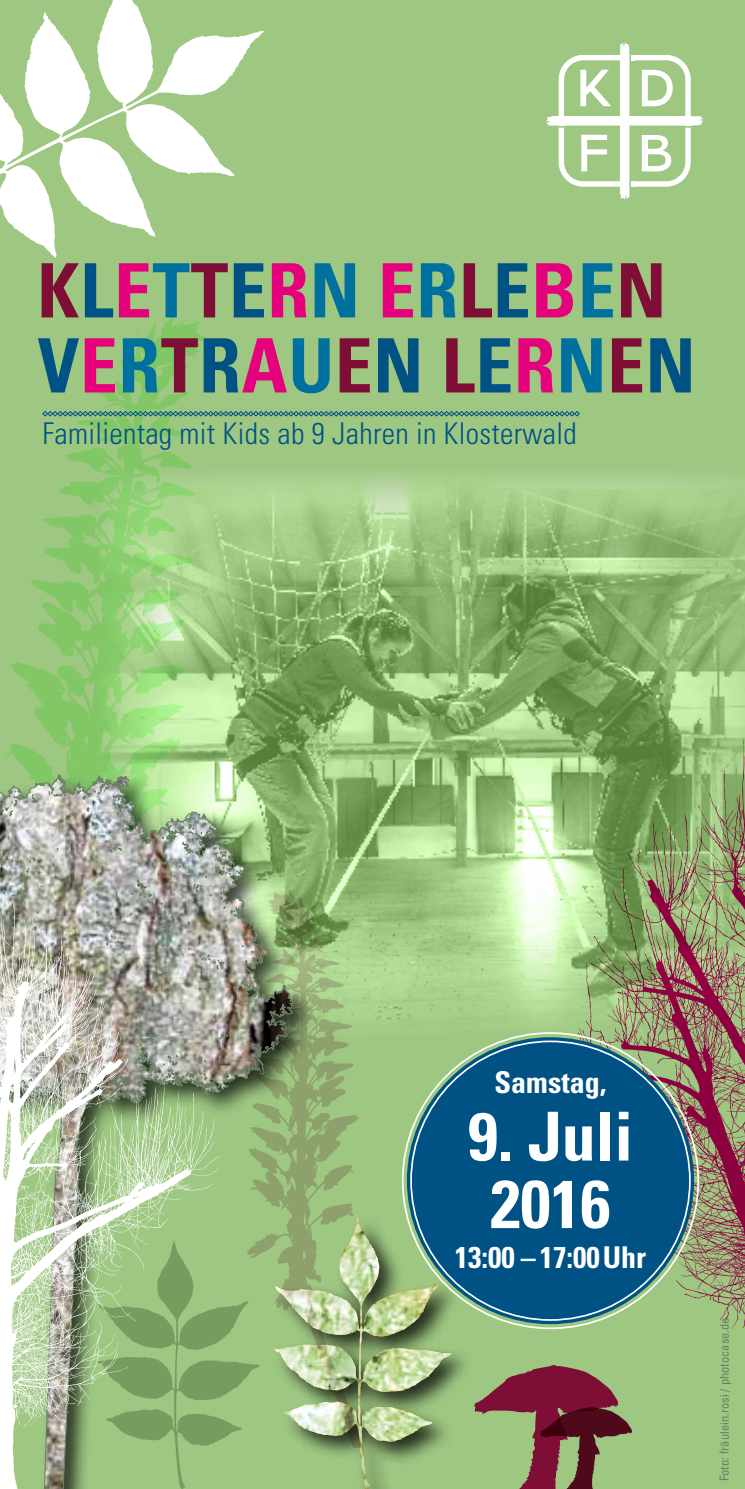
<style>
.page{position:relative;width:745px;height:1489px;background:#fff}
.page>*{position:absolute;margin:0;border:0;box-sizing:border-box;transform-origin:0 0}
.t1{font:700 condensed 75px/75px "Univers";letter-spacing:.01em;color:#7f0e36}
.t2{font:700 condensed 67.5px/67.5px "Univers";color:#fff;text-align:center}
.t3{font:300 condensed 30px "Univers LT Std";letter-spacing:.01em;color:#005285}
.t4{font:700 condensed 30px "Univers";color:#fff}
.t5{font:condensed 12.5px "Univers LT Std";color:#698065}
.s1{color:#005285}
.s2{color:#e5007c}
.s3{color:#00709f}
</style>
<div class="page">
<div style="left:0;top:0;width:744px;height:1488px;background:#9ec782"></div>
<img style="left:206px;top:473px;width:538px;height:565px">
<svg style="left:0;top:0;width:264px;height:258px"></svg>
<svg style="left:556px;top:723px;width:188px;height:710px"></svg>
<svg style="left:6px;top:314px;width:200px;height:457px"></svg>
<svg style="left:317px;top:889px;width:45px;height:325px"></svg>
<svg style="left:475px;top:1363px;width:157px;height:125px"></svg>
<div style="left:270px;top:1214px;width:205px;height:274px;background:#000;opacity:.75"></div>
<svg style="left:317px;top:1216px;width:135px;height:272px"></svg>
<img style="left:317px;top:1217px;width:43px;height:112px">
<svg style="left:546px;top:43px;width:156px;height:156px"></svg>
<svg style="left:42px;top:411px;width:537px;height:5px"></svg>
<div style="left:0;top:771px;width:317px;height:717px;background:#000;opacity:.75"></div>
<img style="left:0;top:774px;width:293px;height:714px">
<svg style="left:0;top:904px;width:219px;height:584px"></svg>
<div style="left:406px;top:1037px;width:287px;height:286px;background:#005285;border-radius:50%"></div>
<h1 class="t1" style="left:38px;top:253px;width:659px">K<span class="s1">l</span><span class="s2">e</span><span class="s3">t</span>t<span class="s1">e</span><span class="s2">r</span><span class="s3">n</span> <span class="s2">e</span><span class="s3">r</span>l<span class="s1">e</span><span class="s2">b</span><span class="s3">e</span>n<br><span class="s1">V</span><span class="s2">e</span><span class="s3">r</span>t<span class="s1">r</span><span class="s2">a</span><span class="s3">u</span>e<span class="s1">n</span> l<span class="s1">e</span><span class="s2">r</span><span class="s3">n</span>e<span class="s1">n</span></h1>
<p class="t3" style="left:43px;top:415px;width:535px">Familientag mit Kids ab 9 Jahren in Klosterwald</p>
<p class="t4" style="left:494px;top:1063px;width:113px">Samstag,</p>
<h2 class="t2" style="left:467px;top:1102px;width:166px">9. Juli<br>2016</h2>
<p class="t4" style="left:454px;top:1238px;width:193px">13:00 –17:00Uhr</p>
<p class="t5" style="left:716px;top:1481px;width:165px;rotate:-90deg">Foto: fräulein.rosi / photocase.de</p>
</div>
